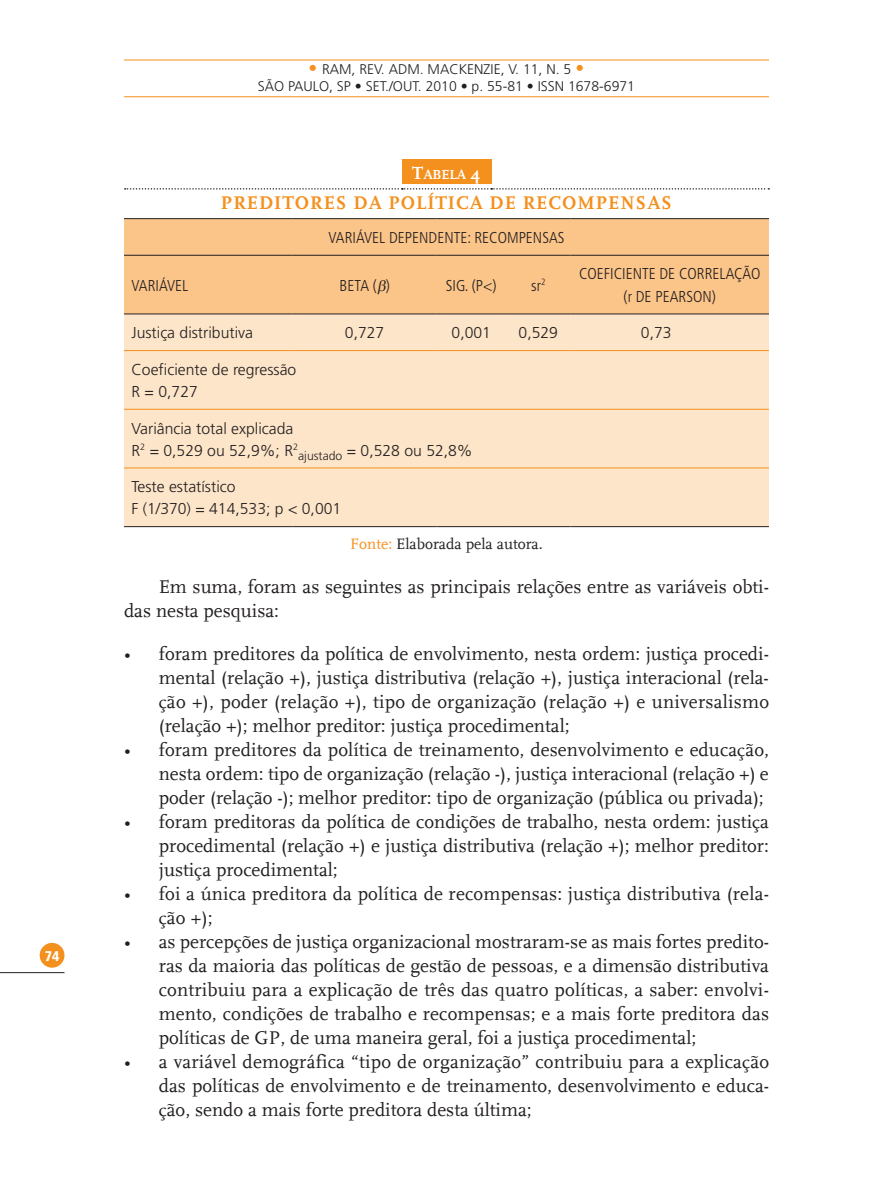
<style>
.page{position:relative;width:893px;height:1191px;background:#fff}
.page>*{position:absolute;margin:0;border:0;box-sizing:border-box;transform-origin:0 0}
.t1{font:19.25px/24px "FF Scala Definitive";color:#231f20;text-align:justify}
.t2{font:700 19.25px "FF Scala Definitiver";letter-spacing:.05em;color:#f4901d}
.t3{font:300 15.75px/22.1px "Frutiger LT Std";color:#231f20}
.t4{font:300 condensed 15.75px/22.1px "Frutiger LT Std";color:#231f20;text-align:center}
.t5{font:15.75px "FF Scala Definitive";color:#231f20}
.t6{font:300 14px/16.8px "Frutiger LT Std";color:#231f20;text-align:center}
.t7{font:900 condensed 14px "Frutiger LT Std";color:#fff}
.t8{font:700 13.83px "FF Scala Definitiver";color:#fff}
.s1{font-size:17.5px;color:#f4901d}
.s2{font-size:18.38px}
.s3{color:#f4901d}
</style>
<div class="page">
<div style="left:40px;top:943px;width:24px;height:24px;background:#f4901d;border-radius:50%"></div>
<hr style="left:0;top:972px;width:64px;height:1px;background:#231f20">
<hr style="left:124px;top:96px;width:645px;height:1px;background:#f4901d">
<hr style="left:124px;top:60px;width:645px;height:1px;background:#f4901d">
<div style="left:402px;top:159px;width:89px;height:25px;background:#f4901d"></div>
<svg style="left:125px;top:188px;width:644px;height:1px"></svg>
<div style="left:124px;top:219px;width:645px;height:94px;background:#fbc488"></div>
<div style="left:124px;top:314px;width:645px;height:212px;background:#fde5c9"></div>
<hr style="left:124px;top:218px;width:169px;height:1px;background:#231f20">
<hr style="left:293px;top:218px;width:144px;height:1px;background:#231f20">
<hr style="left:437px;top:218px;width:69px;height:1px;background:#231f20">
<hr style="left:506px;top:218px;width:64px;height:1px;background:#231f20">
<hr style="left:570px;top:218px;width:199px;height:1px;background:#231f20">
<hr style="left:124px;top:526px;width:169px;height:1px;background:#231f20">
<hr style="left:293px;top:526px;width:144px;height:1px;background:#231f20">
<hr style="left:437px;top:526px;width:69px;height:1px;background:#231f20">
<hr style="left:506px;top:526px;width:64px;height:1px;background:#231f20">
<hr style="left:570px;top:526px;width:199px;height:1px;background:#231f20">
<hr style="left:124px;top:350px;width:169px;height:1px;background:#f4901d">
<hr style="left:293px;top:350px;width:144px;height:1px;background:#f4901d">
<hr style="left:437px;top:350px;width:69px;height:1px;background:#f4901d">
<hr style="left:506px;top:350px;width:64px;height:1px;background:#f4901d">
<hr style="left:570px;top:350px;width:199px;height:1px;background:#f4901d">
<hr style="left:124px;top:409px;width:169px;height:1px;background:#f4901d">
<hr style="left:293px;top:409px;width:144px;height:1px;background:#f4901d">
<hr style="left:437px;top:409px;width:69px;height:1px;background:#f4901d">
<hr style="left:506px;top:409px;width:64px;height:1px;background:#f4901d">
<hr style="left:570px;top:409px;width:199px;height:1px;background:#f4901d">
<hr style="left:124px;top:467px;width:169px;height:1px;background:#f4901d">
<hr style="left:293px;top:467px;width:144px;height:1px;background:#f4901d">
<hr style="left:437px;top:467px;width:69px;height:1px;background:#f4901d">
<hr style="left:506px;top:467px;width:64px;height:1px;background:#f4901d">
<hr style="left:570px;top:467px;width:199px;height:1px;background:#f4901d">
<hr style="left:124px;top:255px;width:169px;height:1px;background:#231f20">
<hr style="left:293px;top:255px;width:144px;height:1px;background:#231f20">
<hr style="left:437px;top:255px;width:69px;height:1px;background:#231f20">
<hr style="left:506px;top:255px;width:64px;height:1px;background:#231f20">
<hr style="left:570px;top:255px;width:199px;height:1px;background:#231f20">
<hr style="left:124px;top:313px;width:169px;height:1px;background:#231f20">
<hr style="left:293px;top:313px;width:144px;height:1px;background:#231f20">
<hr style="left:437px;top:313px;width:69px;height:1px;background:#231f20">
<hr style="left:506px;top:313px;width:64px;height:1px;background:#231f20">
<hr style="left:570px;top:313px;width:199px;height:1px;background:#231f20">
<svg style="left:377px;top:279px;width:10px;height:15px"></svg>
<p class="t7" style="left:45px;top:947px;width:16px">74</p>
<p class="t6" style="left:258px;top:61px;width:379px"><span class="s1">•</span> RAM, REV. ADM. MACKENZIE, V. 11, N. 5 <span class="s1">•<br></span>SÃO PAULO, SP • SET./OUT. 2010 • p. 55-81 • ISSN 1678-6971</p>
<p class="t8" style="left:412px;top:167px;width:70px"><span class="s2">T</span>ABELA <span class="s2">4</span></p>
<p class="t2" style="left:221px;top:192px;width:13px">PRE</p>
<p class="t2" style="left:259px;top:192px;width:50px">DITORES</p>
<p class="t2" style="left:353px;top:192px;width:49px">DA POL</p>
<p class="t2" style="left:427px;top:192px;width:182px">ÍTICA DE RECOMPENS</p>
<p class="t2" style="left:647px;top:192px;width:23px">AS</p>
<p class="t4" style="left:328px;top:227px;width:237px">VARIÁVEL DEPENDENTE: RECOMPENSAS</p>
<p class="t4" style="left:131px;top:274px;width:57px">VARIÁVEL</p>
<p class="t4" style="left:340px;top:274px;width:52px">BETA ( )</p>
<p class="t4" style="left:446px;top:274px;width:52px">SIG. (P&lt;)</p>
<p class="t4" style="left:531px;top:274px;width:16px">SR<sup>2</sup></p>
<p class="t4" style="left:579px;top:263px;width:183px">COEFICIENTE DE CORRELAÇÃO (R DE PEARSON)</p>
<p class="t3" style="left:131px;top:322px;width:123px">Justiça distributiva</p>
<p class="t3" style="left:345px;top:322px;width:41px">0,727</p>
<p class="t3" style="left:452px;top:322px;width:41px">0,001</p>
<p class="t3" style="left:519px;top:322px;width:41px">0,529</p>
<p class="t3" style="left:641px;top:322px;width:32px">0,73</p>
<p class="t3" style="left:131px;top:358px;width:166px">Coeficiente de regressão<br>R = 0,727</p>
<p class="t3" style="left:131px;top:417px;width:343px">Variância total explicada<br>R<sup>2</sup> = 0,529 ou 52,9%; R<sup>2</sup><sub>ajustado</sub> = 0,528 ou 52,8%</p>
<p class="t3" style="left:131px;top:476px;width:211px">Teste estatístico<br>F (1/370) = 414,533; p &lt; 0,001</p>
<p class="t5" style="left:350px;top:535px;width:194px"><span class="s3">Fonte:</span> Elaborada pela autora.</p>
<p class="t1" style="left:124px;top:574px;width:646px;text-indent:35px">Em suma, foram as seguintes as principais relações entre as variáveis obti&shy;das nesta pesquisa:</p>
<p class="t1" style="left:159px;top:642px;width:612px;text-indent:-35px">• foram preditores da política de envolvimento, nesta ordem: justiça procedi&shy;mental (relação +), justiça distributiva (relação +), justiça interacional (rela&shy;ção +), poder (relação +), tipo de organização (relação +) e universalismo (relação +); melhor preditor: justiça procedimental;</p>
<p class="t1" style="left:159px;top:738px;width:612px;text-indent:-35px">• foram preditores da política de treinamento, desenvolvimento e educação, nesta ordem: tipo de organização (relação -), justiça interacional (relação +) e poder (relação -); melhor preditor: tipo de organização (pública ou privada);</p>
<p class="t1" style="left:159px;top:810px;width:612px;text-indent:-35px">• foram preditoras da política de condições de trabalho, nesta ordem: justiça procedimental (relação +) e justiça distributiva (relação +); melhor preditor: justiça procedimental;</p>
<p class="t1" style="left:159px;top:882px;width:612px;text-indent:-35px">• foi a única preditora da política de recompensas: justiça distributiva (rela&shy;ção +);</p>
<p class="t1" style="left:159px;top:930px;width:612px;text-indent:-35px">• as percepções de justiça organizacional mostraram-se as mais fortes predito&shy;ras da maioria das políticas de gestão de pessoas, e a dimensão distributiva contribuiu para a explicação de três das quatro políticas, a saber: envolvi&shy;mento, condições de trabalho e recompensas; e a mais forte preditora das políticas de GP, de uma maneira geral, foi a justiça procedimental;</p>
<p class="t1" style="left:159px;top:1049px;width:612px;text-indent:-35px">• a variável demográfica “tipo de organização” contribuiu para a explicação das políticas de envolvimento e de treinamento, desenvolvimento e educa&shy;ção, sendo a mais forte preditora desta última;</p>
</div>
